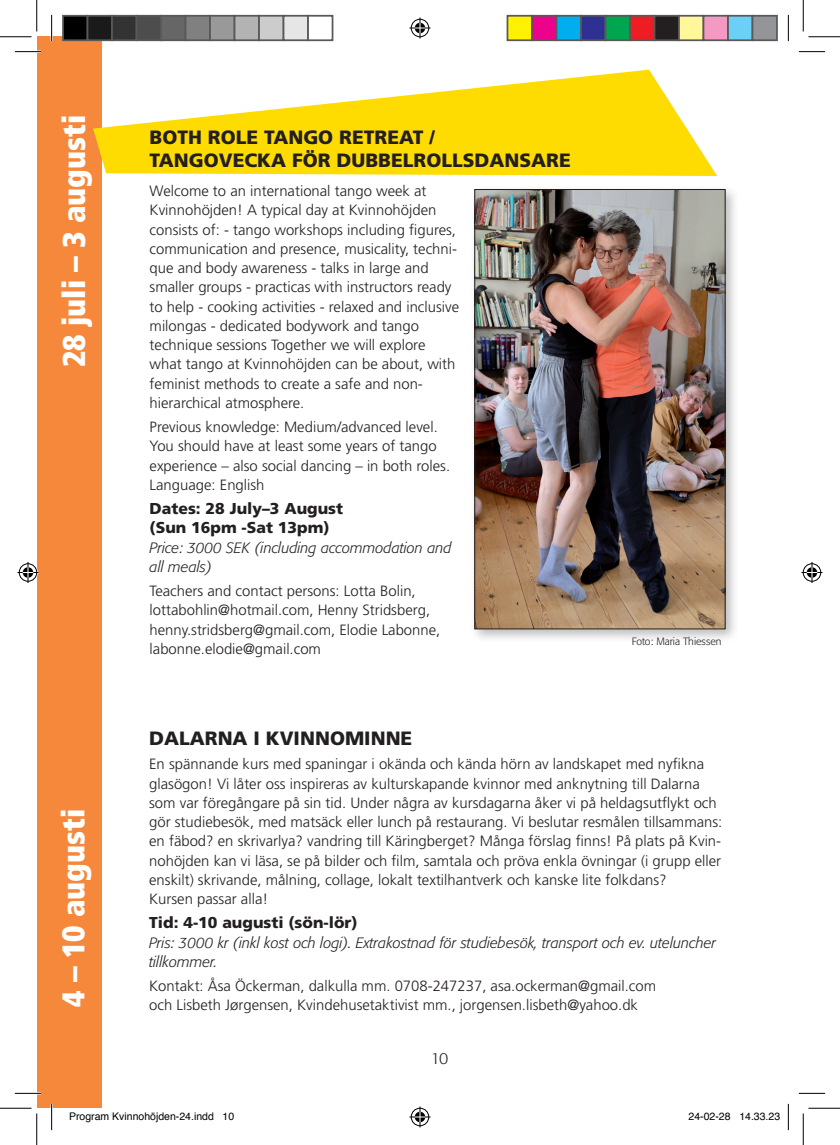
<style>
.page{position:relative;width:840px;height:1145px;background:#fff}
.page>*{position:absolute;margin:0;border:0;box-sizing:border-box;transform-origin:0 0}
.t1{font:900 condensed 31.5px "Frutiger";color:#fff}
.t2{font:900 19.25px/22.8px "Frutiger";color:#231f20}
.t3{font:900 15.75px/19.2px "Frutiger";color:#231f20}
.t4{font:300 15.75px "Formata";color:#231f20}
.t5{font:300 14.88px/19.2px "Frutiger";color:#231f20}
.t6{font:italic 300 14.88px/19.2px "Formata";color:#231f20}
.t7{font:10.5px "Helvetica";color:#000}
.t8{font:300 10.5px "Formata";color:#231f20}
</style>
<div class="page">
<div style="left:37px;top:37px;width:64px;height:1071px;background:#f5883b"></div>
<div style="left:470px;top:185px;width:270px;height:459px;background:#231f20;opacity:.3"></div>
<img style="left:477px;top:191px;width:246px;height:436px">
<div style="left:475px;top:189px;width:250px;height:440px;border:1px solid #231f20"></div>
<svg style="left:93px;top:70px;width:624px;height:106px;fill:#ffdc01"></svg>
<hr style="left:15px;top:51px;width:26px;height:2px;background:#fff">
<hr style="left:15px;top:1092px;width:26px;height:2px;background:#fff">
<hr style="left:51px;top:15px;width:2px;height:26px;background:#fff">
<hr style="left:51px;top:1104px;width:2px;height:26px;background:#fff">
<svg style="left:15px;top:51px;width:26px;height:1px"></svg>
<svg style="left:799px;top:51px;width:26px;height:1px"></svg>
<svg style="left:15px;top:1093px;width:26px;height:1px"></svg>
<svg style="left:799px;top:1093px;width:26px;height:1px"></svg>
<svg style="left:51px;top:15px;width:1px;height:26px"></svg>
<svg style="left:51px;top:1104px;width:1px;height:26px"></svg>
<svg style="left:788px;top:15px;width:1px;height:26px"></svg>
<svg style="left:788px;top:1104px;width:1px;height:26px"></svg>
<hr style="left:0;top:36px;width:32px;height:1px;background:#000">
<hr style="left:808px;top:36px;width:32px;height:1px;background:#000">
<hr style="left:0;top:1108px;width:32px;height:1px;background:#000">
<hr style="left:808px;top:1108px;width:32px;height:1px;background:#000">
<hr style="left:36px;top:0;width:1px;height:32px;background:#000">
<hr style="left:36px;top:1113px;width:1px;height:32px;background:#000">
<hr style="left:803px;top:0;width:1px;height:32px;background:#000">
<hr style="left:803px;top:1113px;width:1px;height:32px;background:#000">
<svg style="left:409px;top:18px;width:21px;height:21px"></svg>
<svg style="left:409px;top:1106px;width:21px;height:21px"></svg>
<svg style="left:18px;top:562px;width:21px;height:21px"></svg>
<svg style="left:801px;top:562px;width:21px;height:21px"></svg>
<div style="left:63px;top:16px;width:25px;height:24px;background:#000"></div>
<div style="left:62px;top:15px;width:26px;height:26px;border:2px solid #595959"></div>
<div style="left:88px;top:16px;width:24px;height:24px;background:#1a1a1a"></div>
<div style="left:87px;top:15px;width:26px;height:26px;border:2px solid #595959"></div>
<div style="left:112px;top:16px;width:25px;height:24px;background:#333"></div>
<div style="left:111px;top:15px;width:26px;height:26px;border:2px solid #595959"></div>
<div style="left:137px;top:16px;width:24px;height:24px;background:#4d4d4d"></div>
<div style="left:136px;top:15px;width:26px;height:26px;border:2px solid #595959"></div>
<div style="left:161px;top:16px;width:25px;height:24px;background:#666"></div>
<div style="left:160px;top:15px;width:26px;height:26px;border:2px solid #595959"></div>
<div style="left:186px;top:16px;width:24px;height:24px;background:#808080"></div>
<div style="left:185px;top:15px;width:26px;height:26px;border:2px solid #595959"></div>
<div style="left:210px;top:16px;width:25px;height:24px;background:#999"></div>
<div style="left:209px;top:15px;width:26px;height:26px;border:2px solid #595959"></div>
<div style="left:235px;top:16px;width:24px;height:24px;background:#b3b3b3"></div>
<div style="left:234px;top:15px;width:26px;height:26px;border:2px solid #595959"></div>
<div style="left:259px;top:16px;width:25px;height:24px;background:#ccc"></div>
<div style="left:258px;top:15px;width:26px;height:26px;border:2px solid #595959"></div>
<div style="left:284px;top:16px;width:24px;height:24px;background:#e6e6e6"></div>
<div style="left:283px;top:15px;width:26px;height:26px;border:2px solid #595959"></div>
<div style="left:307px;top:15px;width:26px;height:26px;border:2px solid #595959"></div>
<div style="left:507px;top:16px;width:25px;height:24px;background:#fff101"></div>
<div style="left:507px;top:15px;width:26px;height:26px;border:2px solid #595959"></div>
<div style="left:532px;top:16px;width:24px;height:24px;background:#ed028c"></div>
<div style="left:531px;top:15px;width:26px;height:26px;border:2px solid #595959"></div>
<div style="left:556px;top:16px;width:25px;height:24px;background:#00aeef"></div>
<div style="left:556px;top:15px;width:26px;height:26px;border:2px solid #595959"></div>
<div style="left:581px;top:16px;width:24px;height:24px;background:#2e3092"></div>
<div style="left:580px;top:15px;width:26px;height:26px;border:2px solid #595959"></div>
<div style="left:605px;top:16px;width:25px;height:24px;background:#00a54f"></div>
<div style="left:605px;top:15px;width:26px;height:26px;border:2px solid #595959"></div>
<div style="left:630px;top:16px;width:24px;height:24px;background:#ee1d23"></div>
<div style="left:629px;top:15px;width:26px;height:26px;border:2px solid #595959"></div>
<div style="left:654px;top:16px;width:25px;height:24px;background:#231f20"></div>
<div style="left:654px;top:15px;width:26px;height:26px;border:2px solid #595959"></div>
<div style="left:679px;top:16px;width:24px;height:24px;background:#fff79a"></div>
<div style="left:678px;top:15px;width:26px;height:26px;border:2px solid #595959"></div>
<div style="left:703px;top:16px;width:25px;height:24px;background:#f499c2"></div>
<div style="left:703px;top:15px;width:26px;height:26px;border:2px solid #595959"></div>
<div style="left:728px;top:16px;width:24px;height:24px;background:#6bcff6"></div>
<div style="left:727px;top:15px;width:26px;height:26px;border:2px solid #595959"></div>
<div style="left:752px;top:16px;width:25px;height:24px;background:#939598"></div>
<div style="left:752px;top:15px;width:26px;height:26px;border:2px solid #595959"></div>
<h1 class="t1" style="left:55px;top:367px;width:254px;rotate:-90deg">28 juli – 3 augusti</h1>
<h1 class="t1" style="left:54px;top:1007px;width:199px;rotate:-90deg">4 – 10 augusti</h1>
<p class="t2" style="left:150px;top:126px;width:287px">BOTH ROLE TANGO RETREAT /<br>TANGOVECKA FÖR DUBBEL</p>
<p class="t2" style="left:413px;top:149px;width:157px">ROLLSDANSARE</p>
<p class="t5" style="left:150px;top:181px;width:311px">Welcome to an international tango week at Kvinnohöjden! A typical day at Kvinnohöjden consists of: - tango workshops including figures, communication and presence, musicality, techni&shy;que and body awareness - talks in large and smaller groups - practicas with instructors ready to help - cooking activities - relaxed and inclusive milongas - dedicated bodywork and tango technique sessions Together we will explore what tango at Kvinnohöjden can be about, with feminist methods to create a safe and non&shy;hierarchical atmosphere.</p>
<p class="t5" style="left:150px;top:417px;width:302px">Previous knowledge: Medium/advanced level.<br>You should have at least some years of tango experience – also social dancing – in both roles.<br>Language: English</p>
<p class="t3" style="left:150px;top:499px;width:195px">DATES: 28 JULY–3 AUGUST (SUN 16PM -SAT 13PM)</p>
<p class="t6" style="left:150px;top:538px;width:303px">Price: 3000 SEK (including accommodation and all meals)</p>
<p class="t5" style="left:150px;top:581px;width:292px">Teachers and contact persons: Lotta Bolin, lottabohlin@hotmail.com, Henny Stridsberg, henny.stridsberg@gmail.com, Elodie Labonne, labonne.elodie@gmail.com</p>
<p class="t8" style="left:632px;top:635px;width:91px">Foto: Maria Thiessen</p>
<p class="t2" style="left:149px;top:727px;width:130px">DALARNA I KVINN</p>
<p class="t2" style="left:330px;top:727px;width:45px">OMINNE</p>
<p class="t5" style="left:149px;top:755px;width:575px">En spännande kurs med spaningar i okända och kända hörn av landskapet med nyfikna glasögon! Vi låter oss inspireras av kulturskapande kvinnor med anknytning till Dalarna som var föregångare på sin tid. Under några av kursdagarna åker vi på heldagsutflykt och gör studiebesök, med matsäck eller lunch på restaurang. Vi beslutar resmålen tillsammans: en fäbod? en skrivarlya? vandring till Käringberget? Många förslag finns! På plats på Kvin&shy;nohöjden kan vi läsa, se på bilder och film, samtala och pröva enkla övningar (i grupp eller enskilt) skrivande, målning, collage, lokalt textilhantverk och kanske lite folkdans?<br>Kursen passar alla!</p>
<p class="t3" style="left:149px;top:913px;width:210px">TID: 4-10 AUGUSTI (SÖN-LÖR)</p>
<p class="t6" style="left:149px;top:933px;width:569px">Pris: 3000 kr (inkl kost och logi). Extrakostnad för studiebesök, transport och ev. uteluncher tillkommer.</p>
<p class="t5" style="left:149px;top:976px;width:508px">Kontakt: Åsa Öckerman, dalkulla mm. 0708-247237, asa.ockerman@gmail.com och Lisbeth Jørgensen, Kvindehusetaktivist mm., jorgensen.lisbeth@yahoo.dk</p>
<p class="t4" style="left:431px;top:1050px;width:19px">10</p>
<p class="t7" style="left:69px;top:1108px;width:167px">Program Kvinnohöjden-24.indd 10</p>
<p class="t7" style="left:689px;top:1108px;width:93px">24-02-28 14.33.23</p>
</div>
